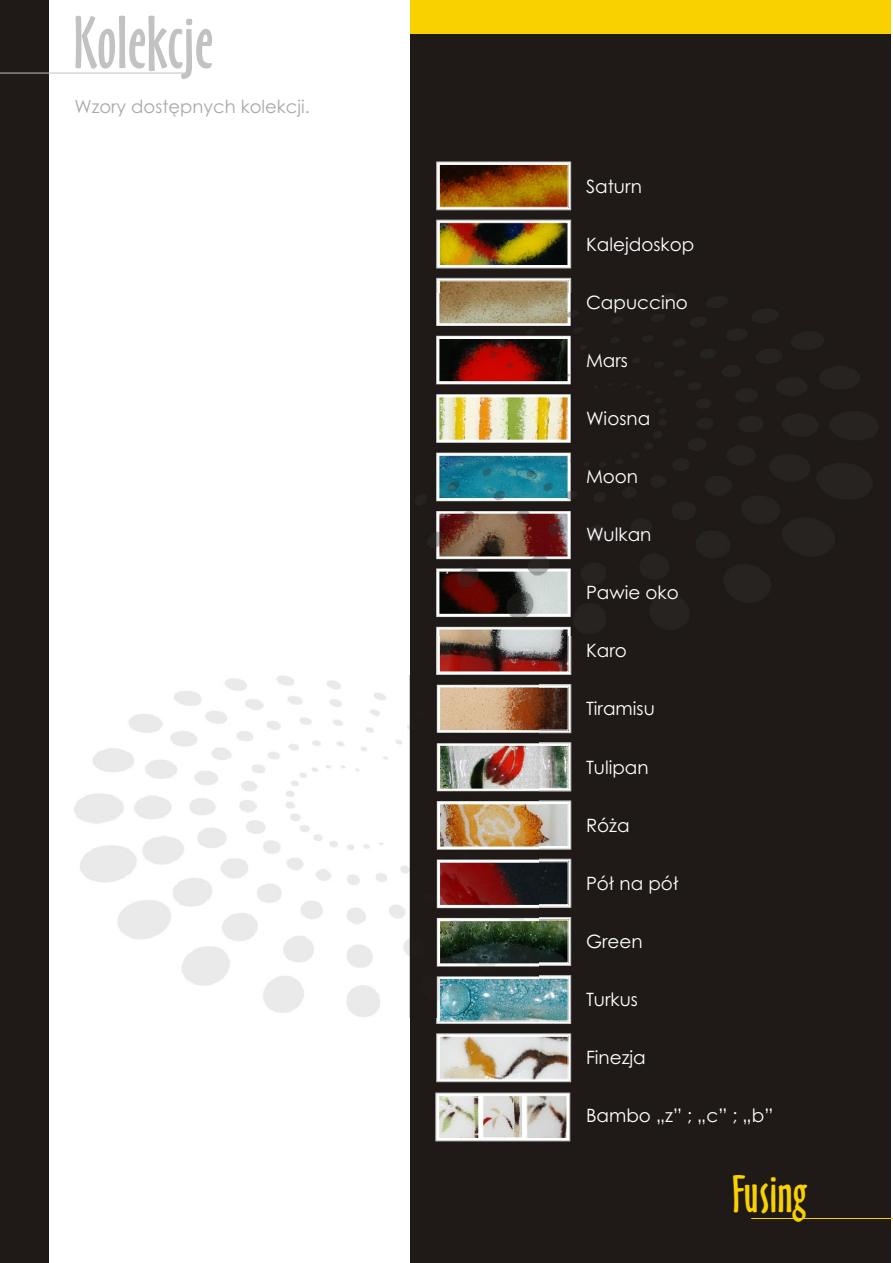
<style>
.page{position:relative;width:893px;height:1263px;background:#fff}
.page>*{position:absolute;margin:0;border:0;box-sizing:border-box;transform-origin:0 0}
.t1{font:68.85px "Oz Handicraft BT";color:#c2c2c2}
.t2{font:48.6px "Oz Handicraft BT";color:#fad100}
.t3{font:18.45px "Century Gothic";color:#fff}
.t4{font:18px "Century Gothic";color:#aba8a8}
</style>
<div class="page">
<div style="left:410px;top:3px;width:480px;height:1260px;background:#1f1a17"></div>
<div style="left:410px;top:0;width:480px;height:34px;background:#fad100"></div>
<svg style="left:436px;top:161px;width:135px;height:50px"></svg>
<img style="left:441px;top:166px;width:126px;height:40px">
<div style="left:439px;top:164px;width:130px;height:44px;border:1px solid #fff"></div>
<svg style="left:436px;top:219px;width:135px;height:50px"></svg>
<img style="left:441px;top:224px;width:126px;height:40px">
<div style="left:439px;top:222px;width:130px;height:44px;border:1px solid #fff"></div>
<svg style="left:436px;top:277px;width:135px;height:16px"></svg>
<img style="left:441px;top:282px;width:126px;height:11px">
<div style="left:439px;top:280px;width:130px;height:44px;border:1px solid #fff"></div>
<svg style="left:436px;top:975px;width:135px;height:49px"></svg>
<img style="left:441px;top:980px;width:126px;height:39px">
<div style="left:439px;top:978px;width:130px;height:43px;border:1px solid #fff"></div>
<svg style="left:436px;top:1033px;width:135px;height:49px"></svg>
<img style="left:441px;top:1038px;width:126px;height:40px">
<div style="left:439px;top:1036px;width:130px;height:44px;border:1px solid #fff"></div>
<svg style="left:436px;top:635px;width:135px;height:40px"></svg>
<img style="left:441px;top:635px;width:126px;height:35px">
<svg style="left:538px;top:684px;width:33px;height:49px"></svg>
<svg style="left:538px;top:689px;width:29px;height:39px"></svg>
<svg style="left:538px;top:742px;width:33px;height:50px"></svg>
<svg style="left:538px;top:747px;width:29px;height:40px"></svg>
<div style="left:439px;top:745px;width:130px;height:44px;border:1px solid #fff"></div>
<svg style="left:538px;top:800px;width:33px;height:50px"></svg>
<svg style="left:538px;top:805px;width:29px;height:40px"></svg>
<div style="left:439px;top:803px;width:130px;height:44px;border:1px solid #fff"></div>
<svg style="left:538px;top:858px;width:33px;height:50px"></svg>
<div style="left:439px;top:862px;width:129px;height:43px;background:#11181b"></div>
<svg style="left:538px;top:917px;width:33px;height:49px"></svg>
<img style="left:538px;top:921px;width:29px;height:40px">
<svg style="left:435px;top:1092px;width:136px;height:50px;background:#cdcbc5"></svg>
<div style="left:482px;top:1095px;width:41px;height:44px;border:1px solid #fff"></div>
<img style="left:528px;top:1097px;width:37px;height:40px">
<div style="left:526px;top:1095px;width:41px;height:44px;border:1px solid #fff"></div>
<hr style="left:751px;top:1218px;width:142px;height:1px;background:#fad100">
<div style="left:0;top:0;width:49px;height:1263px;background:#1f1a17"></div>
<hr style="left:0;top:73px;width:188px;height:1px;background:#c2c2c2">
<img style="left:432px;top:293px;width:384px;height:342px">
<img style="left:74px;top:675px;width:464px;height:342px">
<h1 class="t1" style="left:73px;top:15px;width:141px">Kolekcje</h1>
<p class="t4" style="left:74px;top:99px;width:237px">Wzory dostępnych kolekcji.</p>
<p class="t3" style="left:586px;top:179px;width:57px">Saturn</p>
<p class="t3" style="left:586px;top:237px;width:110px">Kalejdoskop</p>
<p class="t3" style="left:586px;top:295px;width:103px">Capuccino</p>
<p class="t3" style="left:586px;top:353px;width:44px">Mars</p>
<p class="t3" style="left:586px;top:411px;width:66px">Wiosna</p>
<p class="t3" style="left:586px;top:469px;width:54px">Moon</p>
<p class="t3" style="left:586px;top:527px;width:67px">Wulkan</p>
<p class="t3" style="left:586px;top:585px;width:94px">Pawie oko</p>
<p class="t3" style="left:586px;top:643px;width:43px">Karo</p>
<p class="t3" style="left:586px;top:702px;width:70px">Tiramisu</p>
<p class="t3" style="left:586px;top:760px;width:64px">Tulipan</p>
<p class="t3" style="left:586px;top:818px;width:45px">Róża</p>
<p class="t3" style="left:586px;top:876px;width:94px">Pół na pół</p>
<p class="t3" style="left:586px;top:934px;width:58px">Green</p>
<p class="t3" style="left:586px;top:992px;width:54px">Turkus</p>
<p class="t3" style="left:586px;top:1050px;width:61px">Finezja</p>
<p class="t3" style="left:586px;top:1108px;width:189px">Bambo „z” ; „c” ; „b”</p>
<h2 class="t2" style="left:732px;top:1175px;width:76px">Fusing</h2>
</div>
